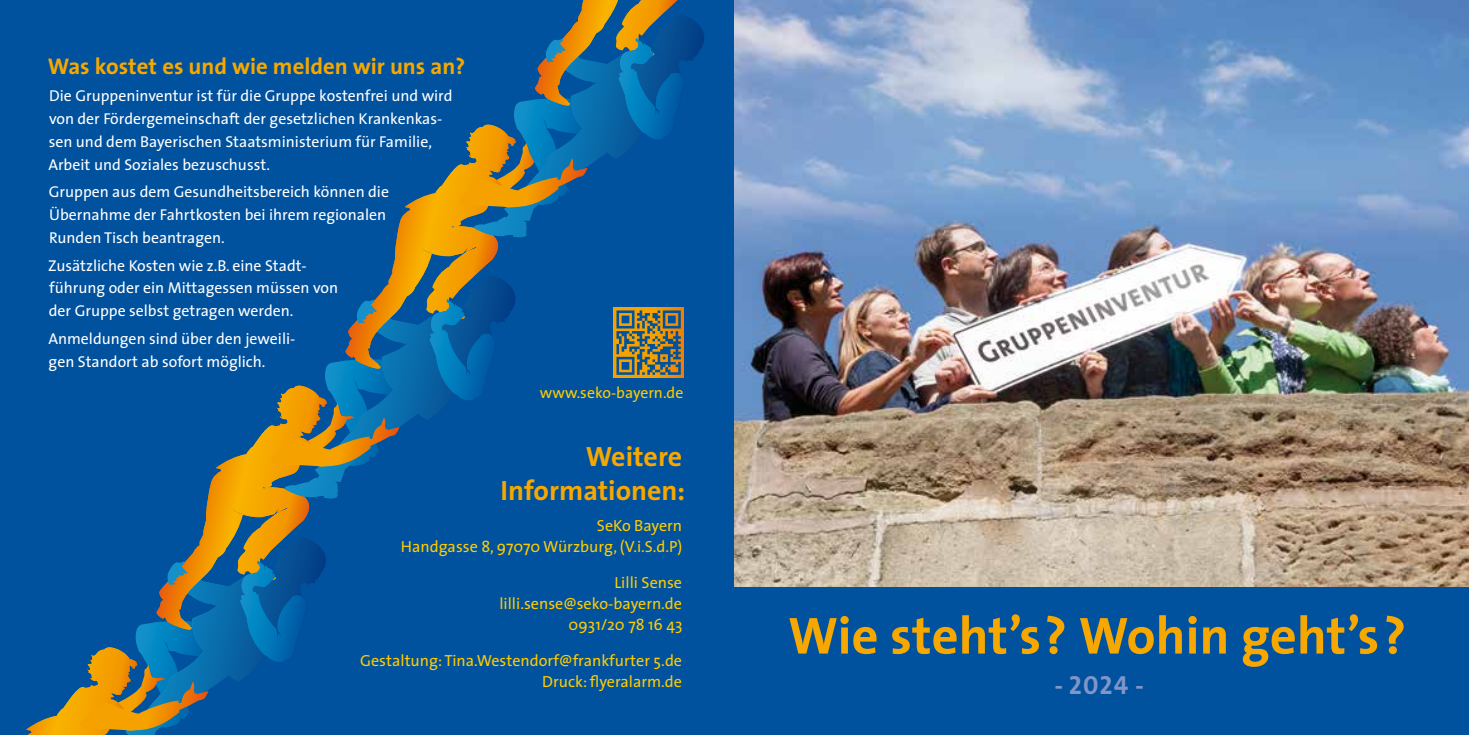
<style>
.page{position:relative;width:1469px;height:735px;background:#fff}
.page>*{position:absolute;margin:0;border:0;box-sizing:border-box;transform-origin:0 0}
.t1{font:700 52.5px "The Sans";color:#f7a800}
.t2{font:700 28px/33.2px "The Sans";color:#f7a800;text-align:right}
.t3{font:26.25px "The Sans Bold Caps";color:#8195c7}
.t4{font:700 22.75px "The Sans";color:#f7a800}
.t5{font:16.1px/21px "The Sans";color:#fecc00;text-align:right}
.t6{font:15.75px/22.8px "The Sans";color:#fff}
.t7{font:15.75px "The Sans";color:#fecc00}
</style>
<div class="page">
<div style="left:0;top:0;width:1468px;height:734px;background:#00519e"></div>
<svg style="left:686px;top:17px;width:18px;height:45px"></svg>
<svg style="left:26px;top:0;width:660px;height:734px"></svg>
<img style="left:734px;top:0;width:734px;height:585px">
<h3 class="t4" style="left:48px;top:47px;width:419px">Was kostet es und wie melden wir uns an?</h3>
<p class="t6" style="left:48px;top:84px;width:406px">Die Gruppeninventur ist für die Gruppe kostenfrei und wird von der Fördergemeinschaft der gesetzlichen Krankenkas&shy;sen und dem Bayerischen Staatsministerium für Familie, Arbeit und Soziales bezuschusst.</p>
<p class="t6" style="left:49px;top:180px;width:342px">Gruppen aus dem Gesundheitsbereich können die<br>Übernahme der Fahrtkosten bei ihrem regionalen<br>Runden Tisch beantragen.</p>
<p class="t6" style="left:48px;top:253px;width:291px">Zusätzliche Kosten wie z.B. eine Stadt&shy;führung oder ein Mittagessen müssen von der Gruppe selbst getragen werden.</p>
<p class="t6" style="left:48px;top:326px;width:249px">Anmeldungen sind über den jeweili&shy;gen Standort ab sofort möglich.</p>
<p class="t7" style="left:540px;top:379px;width:145px">www.seko-bayern.de</p>
<h2 class="t2" style="left:500px;top:439px;width:186px">Weitere<br>Informationen:</h2>
<p class="t5" style="left:401px;top:514px;width:283px">SeKo Bayern<br>Handgasse 8, 97070 Würzburg, (V.i.S.d.P)</p>
<p class="t5" style="left:499px;top:571px;width:185px">Lilli Sense lilli.sense@seko-bayern.de<br>0931/20 78 16 43</p>
<p class="t5" style="left:360px;top:648px;width:323px">Gestaltung: Tina.Westendorf@frankfurter 5.de<br>Druck: flyeralarm.de</p>
<h1 class="t1" style="left:788px;top:591px;width:619px">Wie steht’s? Wohin geht’s?</h1>
<h3 class="t3" style="left:1054px;top:662px;width:91px">- 2024 -</h3>
</div>
